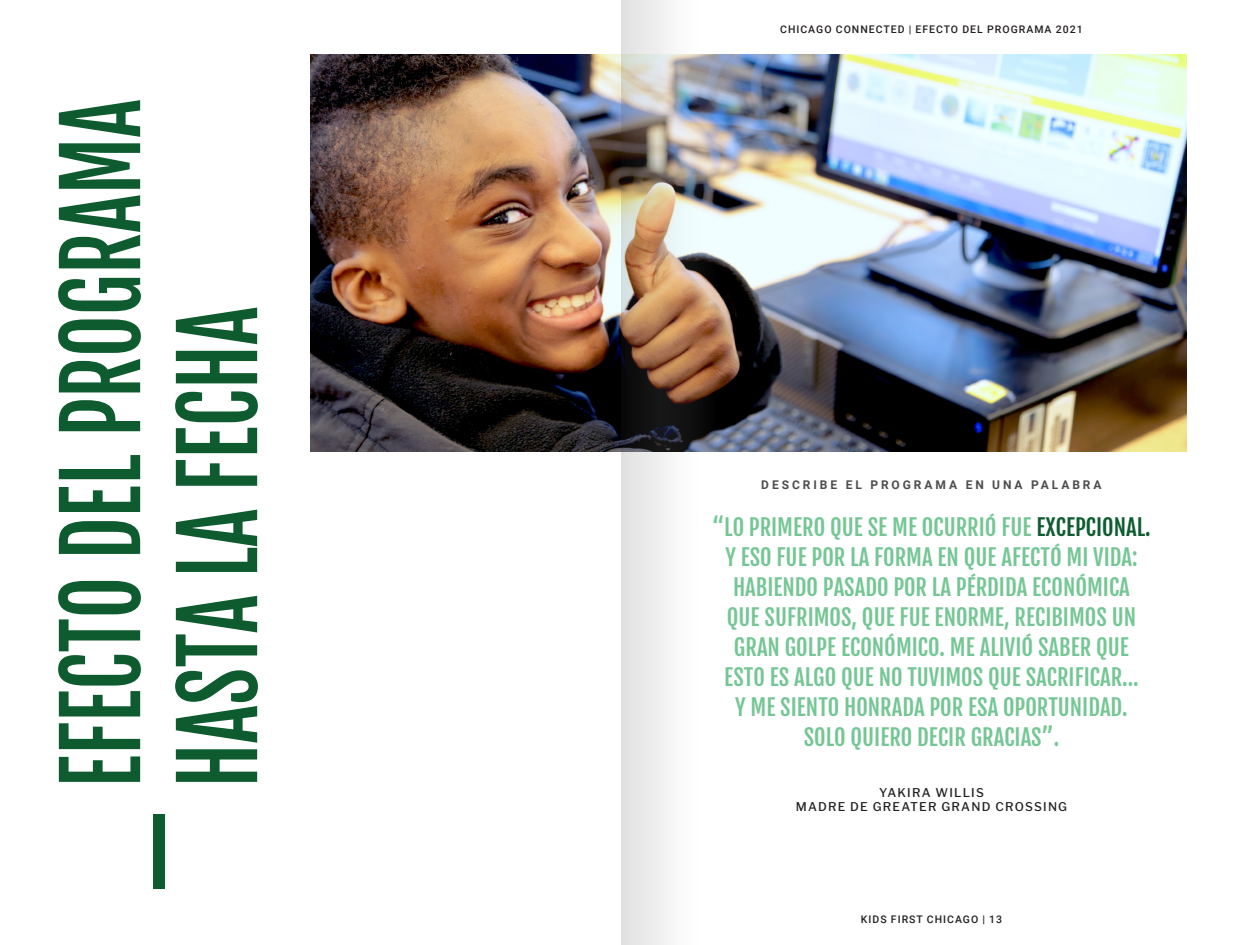
<style>
.page{position:relative;width:1242px;height:945px;background:#fff}
.page>*{position:absolute;margin:0;border:0;box-sizing:border-box;transform-origin:0 0}
.Headline_-_Align_Lef{font:97.5px/117px "Fjalla One";color:#0f5b30;scale:.83 1}
.t1{font:22.5px/30px "Fjalla One";color:#75c695;text-align:center}
.Header_-_Align_Cente{font:500 12px/14.4px "Libre Franklin";letter-spacing:.1em;color:#231f20;text-align:center}
.t2{font:700 12px "Roboto";letter-spacing:.245em;color:#4d4d4d}
.t3{font:500 10.5px "Roboto";letter-spacing:.095em;color:#231f20}
.s1{color:#0f5b30}
</style>
<div class="page">
<img style="left:310px;top:54px;width:876px;height:398px">
<div style="left:153px;top:814px;width:11px;height:75px;background:#0f5b30"></div>
<img style="left:621px;top:0;width:105px;height:945px">
<p class="Headline_-_Align_Lef" style="left:43px;top:788px;width:831px;rotate:-90deg">EFECTO DEL PROGRAMA<br>HASTA LA FECHA</p>
<p class="t3" style="left:780px;top:22px;width:304px">CHICAGO CONNECTED | EFECTO DEL PROGRAMA 2021</p>
<p class="t2" style="left:761px;top:476px;width:342px">DESCRIBE EL PROGRAMA EN UNA PALABRA</p>
<p class="t1" style="left:712px;top:512px;width:440px">“LO PRIMERO QUE SE ME OCURRIÓ FUE <span class="s1">EXCEPCIONAL.<br></span>Y ESO FUE POR LA FORMA EN QUE AFECTÓ MI VIDA:<br>HABIENDO PASADO POR LA PÉRDIDA ECONÓMICA<br>QUE SUFRIMOS, QUE FUE ENORME, RECIBIMOS UN GRAN GOLPE ECONÓMICO. ME ALIVIÓ SABER QUE ESTO ES ALGO QUE NO TUVIMOS QUE SACRIFICAR...<br>Y ME SIENTO HONRADA POR ESA OPORTUNIDAD.<br>SOLO QUIERO DECIR GRACIAS”.</p>
<p class="Header_-_Align_Cente" style="left:796px;top:785px;width:273px">YAKIRA WILLIS<br>MADRE DE GREATER GRAND CROSSING</p>
<p class="t3" style="left:861px;top:912px;width:143px">KIDS FIRST CHICAGO | 13</p>
</div>
